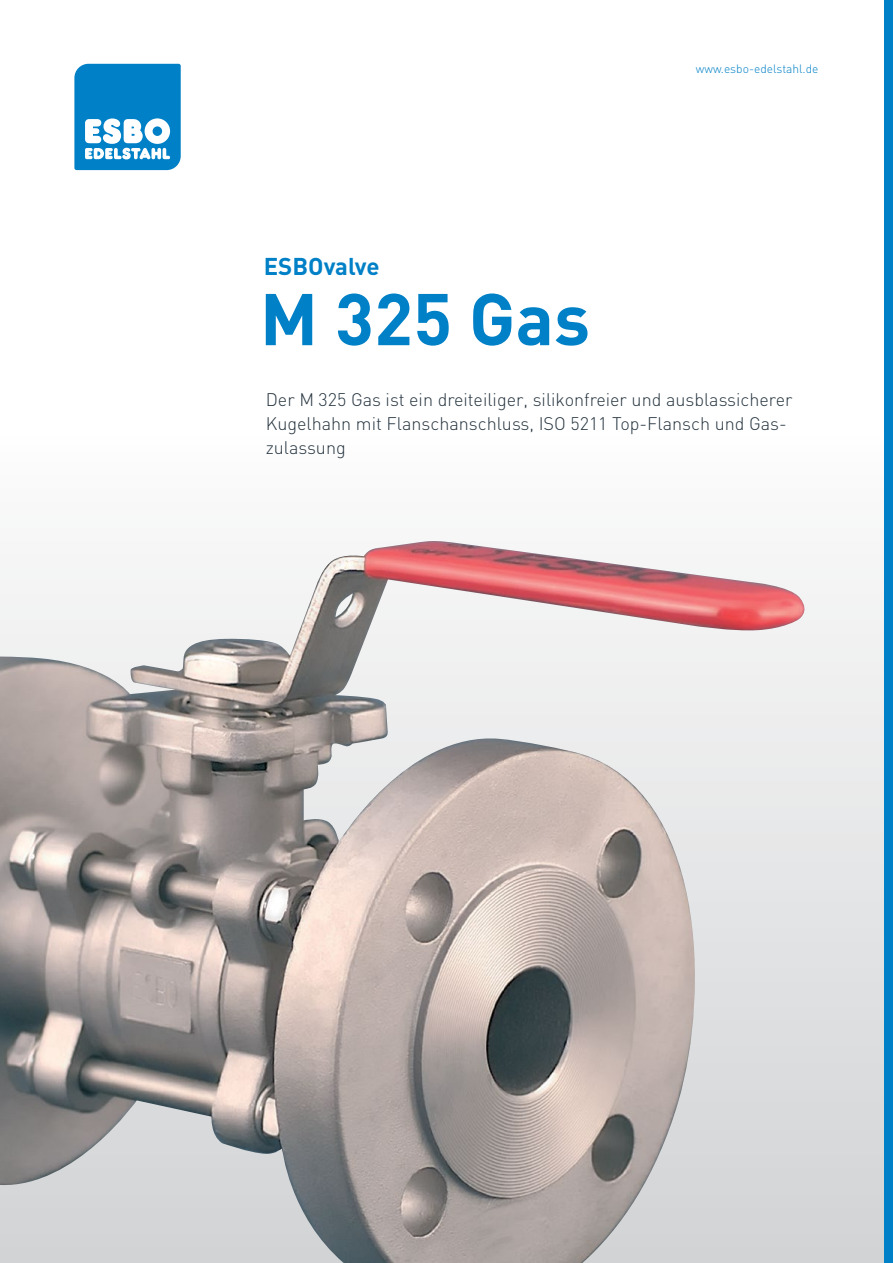
<style>
.page{position:relative;width:893px;height:1263px;background:#fff}
.page>*{position:absolute;margin:0;border:0;box-sizing:border-box;transform-origin:0 0}
.t1{font:700 72px "DIN";color:#0080c6}
.t2{font:700 24px "DIN";color:#0080c6}
.t3{font:300 18px/24px "DIN";color:#25343f}
.t4{font:300 12px "DIN";color:#0080c6}
</style>
<div class="page">
<svg style="left:74px;top:64px;width:107px;height:106px"></svg>
<div style="left:0;top:425px;width:893px;height:838px;background:linear-gradient(to bottom,#fdfdfd,#d1d3d4)"></div>
<img style="left:0;top:541px;width:811px;height:722px">
<div style="left:884px;top:0;width:9px;height:1263px;background:#0080c6"></div>
<h2 class="t2" style="left:264px;top:251px;width:117px">ESBOvalve</h2>
<h1 class="t1" style="left:260px;top:272px;width:332px">M 325 Gas</h1>
<p class="t4" style="left:696px;top:62px;width:124px">www.esbo-edelstahl.de</p>
<p class="t3" style="left:266px;top:387px;width:528px">Der M 325 Gas ist ein dreiteiliger, silikonfreier und ausblassicherer<br>Kugelhahn mit Flanschanschluss, ISO 5211 Top-Flansch und Gas&shy;zulassung</p>
</div>
